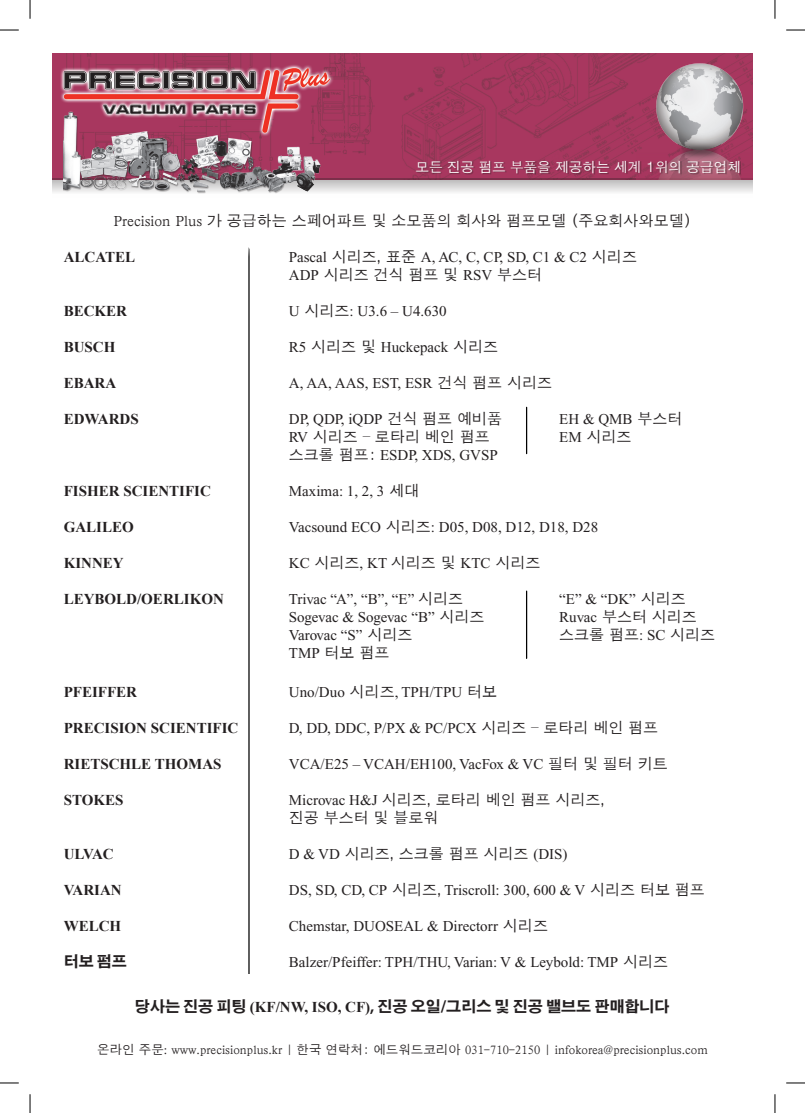
<style>
.page{position:relative;width:805px;height:1113px;background:#fff}
.page>*{position:absolute;margin:0;border:0;box-sizing:border-box;transform-origin:0 0}
.t1{font:15px "Times";color:#231f20}
.t2{font:15px/18px "Apple Gothic";color:#231f20}
.t3{font:700 15px "Times New Roman";color:#231f20}
.t4{font:700 15px "Adobe Gothic Std";color:#231f20}
.t5{font:13.75px "Apple Gothic";letter-spacing:-.01em;color:#fff}
.t6{font:12.5px "SIL Kai Reg Jian";color:#231f20}
.s1{font-family:"SIL Kai Reg Jian"}
.s2{font-family:"Apple Gothic"}
.s3{font-family:"Times"}
.s4{font-family:"Times New Roman"}
</style>
<div class="page">
<img style="left:52px;top:54px;width:584px;height:124px">
<img style="left:52px;top:54px;width:285px;height:90px">
<svg style="left:52px;top:178px;width:700px;height:14px;background:#ccc1c5"></svg>
<img style="left:64px;top:108px;width:257px;height:86px">
<img style="left:636px;top:53px;width:116px;height:126px">
<hr style="left:525px;top:407px;width:2px;height:46px;background:#000">
<hr style="left:525px;top:591px;width:2px;height:67px;background:#000">
<svg style="left:248px;top:257px;width:2px;height:716px"></svg>
<div style="left:416px;top:161px;width:324px;height:14px;background:#231f20;opacity:.4"></div>
<svg style="left:0;top:29px;width:19px;height:2px"></svg>
<svg style="left:786px;top:29px;width:18px;height:2px"></svg>
<svg style="left:0;top:1082px;width:19px;height:1px"></svg>
<svg style="left:786px;top:1082px;width:18px;height:1px"></svg>
<svg style="left:29px;top:0;width:2px;height:19px"></svg>
<svg style="left:29px;top:1094px;width:2px;height:18px"></svg>
<svg style="left:774px;top:0;width:1px;height:19px"></svg>
<svg style="left:774px;top:1094px;width:1px;height:18px"></svg>
<p class="t5" style="left:415px;top:159px;width:327px">모든 진공 펌프 부품을 제공하는 세계 1위의 공급업체</p>
<p class="t2" style="left:113px;top:211px;width:579px"><span class="s1">Precision Plus</span> 가 공급하는 스페어파트 및 소모품의 회사와 펌프모델 (주요회사와모델)</p>
<p class="t3" style="left:64px;top:246px;width:73px">ALCATEL</p>
<p class="t1" style="left:289px;top:249px;width:349px">Pascal <span class="s2">시리즈, 표준</span> A, AC, C, CP, SD, C1 &amp; C2 <span class="s2">시리즈</span></p>
<p class="t2" style="left:289px;top:266px;width:254px"><span class="s3">ADP</span> 시리즈 건식 펌프 및 <span class="s3">RSV</span> 부스터</p>
<p class="t3" style="left:64px;top:300px;width:65px">BECKER</p>
<p class="t1" style="left:289px;top:303px;width:159px">U <span class="s2">시리즈</span>: U3.6 – U4.630</p>
<p class="t3" style="left:64px;top:336px;width:53px">BUSCH</p>
<p class="t1" style="left:289px;top:339px;width:211px">R5 <span class="s2">시리즈 및</span> Huckepack <span class="s2">시리즈</span></p>
<p class="t3" style="left:64px;top:372px;width:54px">EBARA</p>
<p class="t1" style="left:289px;top:375px;width:264px">A, AA, AAS, EST, ESR <span class="s2">건식 펌프 시리즈</span></p>
<p class="t3" style="left:64px;top:408px;width:77px">EDWARDS</p>
<p class="t1" style="left:289px;top:411px;width:214px">DP, QDP, iQDP <span class="s2">건식 펌프 예비품</span></p>
<p class="t1" style="left:559px;top:411px;width:125px">EH &amp; QMB <span class="s2">부스터</span></p>
<p class="t2" style="left:289px;top:428px;width:202px"><span class="s3">RV</span> 시리즈 – 로타리 베인 펌프</p>
<p class="t2" style="left:559px;top:428px;width:74px"><span class="s3">EM</span> 시리즈</p>
<p class="t1" style="left:289px;top:447px;width:210px"><span class="s2">스크롤 펌프:</span> ESDP, XDS, GVSP</p>
<p class="t3" style="left:64px;top:480px;width:149px">FISHER SCIENTIFIC</p>
<p class="t1" style="left:289px;top:483px;width:132px">Maxima: 1, 2, 3 <span class="s2">세대</span></p>
<p class="t3" style="left:64px;top:516px;width:72px">GALILEO</p>
<p class="t1" style="left:289px;top:519px;width:310px">Vacsound ECO <span class="s2">시리즈</span>: D05, D08, D12, D18, D28</p>
<p class="t3" style="left:64px;top:552px;width:62px">KINNEY</p>
<p class="t2" style="left:289px;top:554px;width:253px"><span class="s3">KC</span> 시리즈<span class="s3">, KT</span> 시리즈 및 <span class="s3">KTC</span> 시리즈</p>
<p class="t3" style="left:64px;top:588px;width:162px">LEYBOLD/OERLIKON</p>
<p class="t1" style="left:289px;top:591px;width:176px">Trivac “A”, “B”, “E” <span class="s2">시리즈</span></p>
<p class="t1" style="left:559px;top:591px;width:128px">“E” &amp; “DK” <span class="s2">시리즈</span></p>
<p class="t1" style="left:289px;top:609px;width:197px">Sogevac &amp; Sogevac “B” <span class="s2">시리즈</span></p>
<p class="t2" style="left:559px;top:608px;width:139px"><span class="s3">Ruvac</span> 부스터 시리즈</p>
<p class="t1" style="left:289px;top:627px;width:125px">Varovac “S” <span class="s2">시리즈</span></p>
<p class="t2" style="left:559px;top:626px;width:157px">스크롤 펌프<span class="s3">: SC</span> 시리즈</p>
<p class="t2" style="left:289px;top:644px;width:102px"><span class="s3">TMP</span> 터보 펌프</p>
<p class="t3" style="left:64px;top:681px;width:75px">PFEIFFER</p>
<p class="t1" style="left:289px;top:684px;width:210px">Uno/Duo <span class="s2">시리즈</span>, TPH/TPU <span class="s2">터보</span></p>
<p class="t3" style="left:64px;top:717px;width:176px">PRECISION SCIENTIFIC</p>
<p class="t1" style="left:289px;top:720px;width:370px">D, DD, DDC, P/PX &amp; PC/PCX <span class="s2">시리즈 – 로타리 베인 펌프</span></p>
<p class="t3" style="left:64px;top:753px;width:159px">RIETSCHLE THOMAS</p>
<p class="t1" style="left:289px;top:756px;width:380px">VCA/E25 – VCAH/EH100, VacFox &amp; VC <span class="s2">필터 및 필터 키트</span></p>
<p class="t3" style="left:64px;top:789px;width:61px">STOKES</p>
<p class="t2" style="left:289px;top:791px;width:317px"><span class="s3">Microvac H&amp;J</span> 시리즈, 로타리 베인 펌프 시리즈, 진공 부스터 및 블로워</p>
<p class="t3" style="left:64px;top:843px;width:52px">ULVAC</p>
<p class="t2" style="left:289px;top:845px;width:280px"><span class="s3">D &amp; VD</span> 시리즈, 스크롤 펌프 시리즈 <span class="s3">(DIS)</span></p>
<p class="t3" style="left:64px;top:879px;width:60px">VARIAN</p>
<p class="t1" style="left:289px;top:882px;width:417px">DS, SD, CD, CP <span class="s2">시리즈,</span> Triscroll: 300, 600 &amp; V <span class="s2">시리즈 터보 펌프</span></p>
<p class="t3" style="left:64px;top:915px;width:59px">WELCH</p>
<p class="t1" style="left:289px;top:918px;width:260px">Chemstar, DUOSEAL &amp; Directorr <span class="s2">시리즈</span></p>
<p class="t4" style="left:64px;top:952px;width:65px">터보 펌프</p>
<p class="t1" style="left:289px;top:954px;width:380px">Balzer/Pfeiffer: TPH/THU, Varian: V &amp; Leybold: TMP <span class="s2">시리즈</span></p>
<p class="t4" style="left:135px;top:997px;width:535px">당사는 진공 피팅 <span class="s4">(KF/NW, ISO, CF)</span>, 진공 오일/그리스 및 진공 밸브도 판매합니다</p>
<p class="t6" style="left:97px;top:1041px;width:611px"><span class="s2">온라인 주문</span>: www.precisionplus.kr | <span class="s2">한국 연락처: 에드워드코리아</span> 031-710-2150 | infokorea@precisionplus.com</p>
</div>
